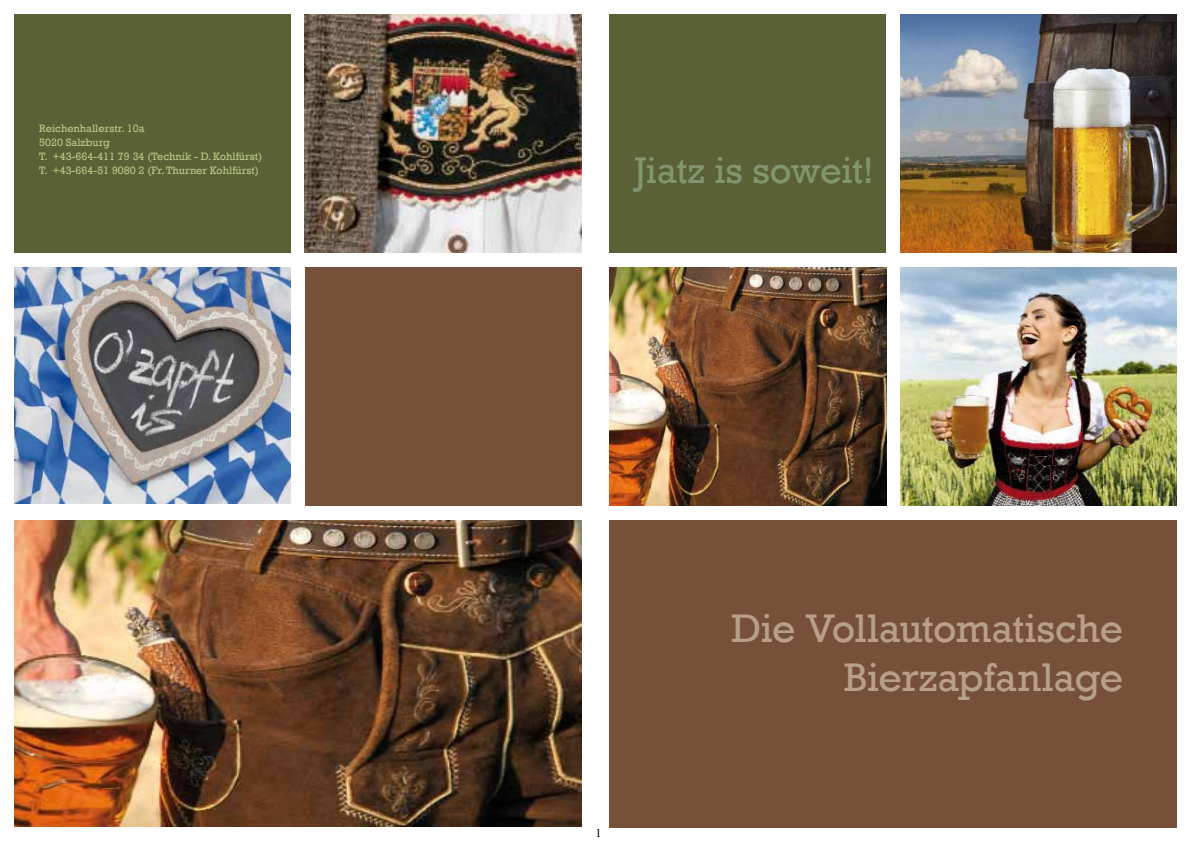
<style>
.page{position:relative;width:1191px;height:842px;background:#fff}
.page>*{position:absolute;margin:0;border:0;box-sizing:border-box;transform-origin:0 0}
.t1{font:41px/49.2px "Rockwell";letter-spacing:-.01em;color:#b89f87;text-align:right}
.t2{font:38px "Rockwell";letter-spacing:-.01em;color:#80966e}
.t3{font:12px "Times";color:#000}
.t4{font:11px/14px "Rockwell";color:#b7c884}
</style>
<div class="page">
<div style="left:609px;top:14px;width:277px;height:239px;background:#5a6137"></div>
<img style="left:609px;top:267px;width:277px;height:239px">
<img style="left:900px;top:267px;width:276px;height:239px">
<div style="left:609px;top:520px;width:567px;height:308px;background:#765039"></div>
<img style="left:900px;top:14px;width:276px;height:239px">
<img style="left:14px;top:267px;width:277px;height:236px">
<div style="left:14px;top:14px;width:277px;height:239px;background:#5a6137"></div>
<div style="left:305px;top:267px;width:276px;height:239px;background:#765039"></div>
<img style="left:14px;top:520px;width:567px;height:307px">
<img style="left:305px;top:14px;width:276px;height:239px">
<p class="t4" style="left:39px;top:121px;width:225px">Reichenhallerstr. 10a<br>5020 Salzburg<br>T. +43-664-411 79 34 (Technik - D. Kohlfürst)<br>T. +43-664-51 9080 2 (Fr. Thurner Kohlfürst)</p>
<h2 class="t2" style="left:634px;top:148px;width:241px">Jiatz is soweit!</h2>
<p class="t3" style="left:595px;top:821px;width:7px">1</p>
<h1 class="t1" style="left:731px;top:604px;width:393px">Die Vollautomatische<br>Bierzapfanlage</h1>
</div>
